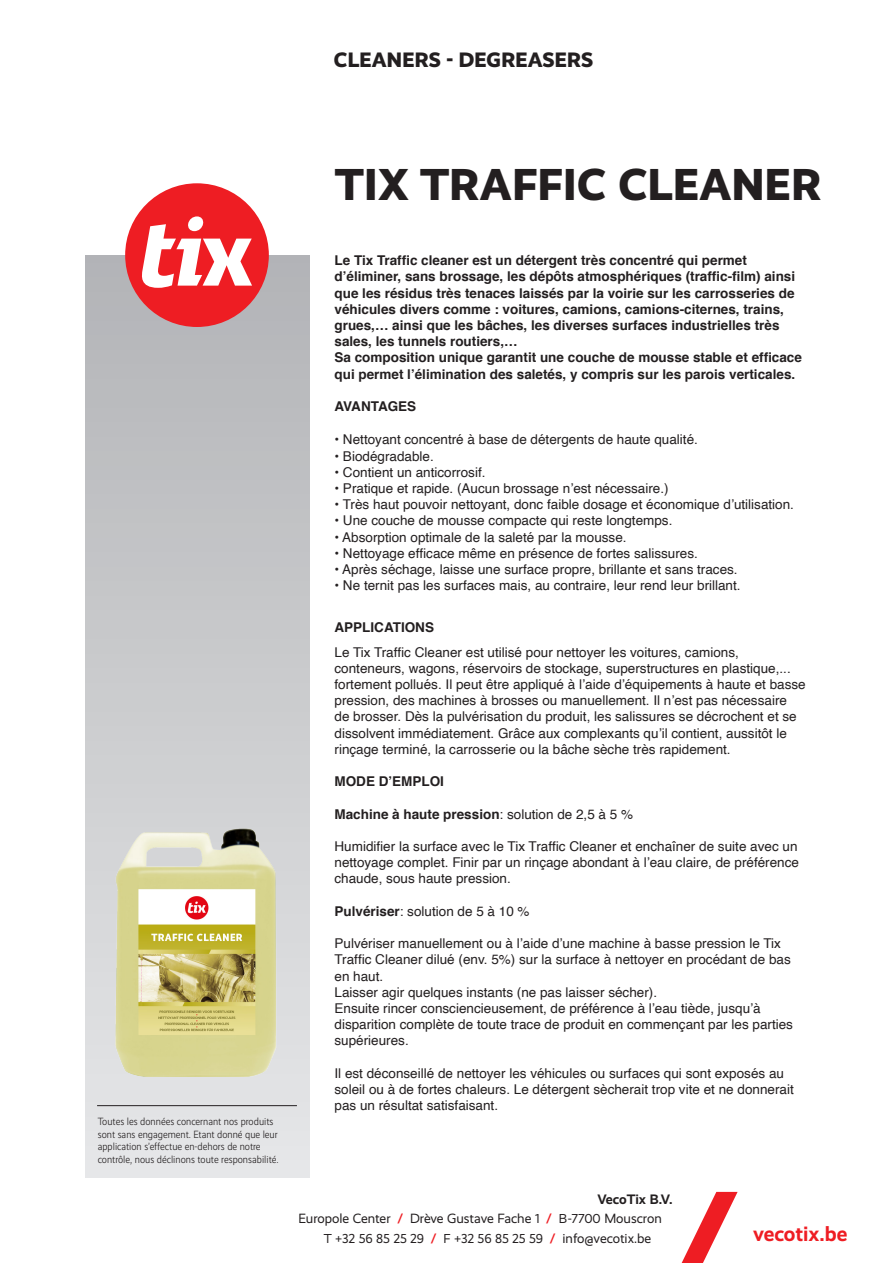
<style>
.page{position:relative;width:893px;height:1263px;background:#fff}
.page>*{position:absolute;margin:0;border:0;box-sizing:border-box;transform-origin:0 0}
._02_NAAM_PRODUCT{font:800 45px "Realist";letter-spacing:.01em;color:#231f20}
._01_PRODUCTGROEP{font:800 21px "Realist";letter-spacing:.01em;color:#231f20}
.t1{font:700 21px "Realist";color:#ee1d23}
.t2{font:700 13.8px "Realist";letter-spacing:-.005em;color:#231f20}
._05_BODYTEKST{font:13.5px/16.2px "Helvetica";color:#231f20}
._03_INLEIDING_PRODUC{font:700 13.5px/16.2px "Helvetica";color:#231f20}
._04_SUBTITEL{font:13.5px "Helvetica";color:#231f20}
._05_BODYTEKST-2{font:700 13.5px "Helvetica";color:#231f20}
.t3{font:13.5px "Realist";color:#231f20}
._04_SUBTITEL-2{font:700 13.5px "Helvetica";color:#231f20}
.t4{font:13.05px "Realist";letter-spacing:-.005em;color:#231f20}
._07_KLEINE_LETTERKES{font:300 10.5px "Realist Narrow";color:#231f20}
.s1{font-weight:400}
.s2{font-weight:700}
.s3{font-weight:700;font-size:12px;color:#ee1d23}
.s4{font-size:13.05px}
.s5{font-size:13.5px}
</style>
<div class="page">
<svg style="left:85px;top:255px;width:224px;height:923px;background:#c6c7c9"></svg>
<svg style="left:681px;top:1192px;width:57px;height:71px"></svg>
<div style="left:125px;top:183px;width:144px;height:144px;background:#ee1d23;border-radius:50%"></div>
<svg style="left:142px;top:216px;width:110px;height:72px"></svg>
<img style="left:85px;top:797px;width:225px;height:311px">
<p class="_01_PRODUCTGROEP" style="left:334px;top:48px;width:261px">CLEANERS - DEGREASERS</p>
<p class="_02_NAAM_PRODUCT" style="left:335px;top:158px;width:488px">TIX TRAFFIC CLEANER</p>
<p class="_07_KLEINE_LETTERKES" style="left:98px;top:1115px;width:177px">Toutes les données concernant nos produits</p>
<p class="_07_KLEINE_LETTERKES" style="left:98px;top:1128px;width:181px">sont sans engagement. Etant donné que leur</p>
<p class="_07_KLEINE_LETTERKES" style="left:98px;top:1141px;width:164px">application s’effectue en-dehors de notre</p>
<p class="_07_KLEINE_LETTERKES" style="left:98px;top:1153px;width:182px">contrôle, nous déclinons toute responsabilité.</p>
<p class="_03_INLEIDING_PRODUC" style="left:334px;top:253px;width:462px">Le Tix Traffic cleaner est un détergent très concentré qui permet d’éliminer, sans brossage, les dépôts atmosphériques (traffic-film) ainsi que les résidus très tenaces laissés par la voirie sur les carrosseries de véhicules divers comme : voitures, camions, camions-citernes, trains, grues,… ainsi que les bâches, les diverses surfaces industrielles très sales, les tunnels routiers,…</p>
<p class="_03_INLEIDING_PRODUC" style="left:334px;top:350px;width:469px">Sa composition unique garantit une couche de mousse stable et efficace qui permet l’élimination des saletés, y compris sur les parois verticales.</p>
<p class="_03_INLEIDING_PRODUC" style="left:334px;top:398px;width:83px">AVANTAGES</p>
<p class="_04_SUBTITEL" style="left:334px;top:429px;width:365px">• Nettoyant concentré à base de détergents de haute qualité.</p>
<p class="_04_SUBTITEL" style="left:334px;top:445px;width:101px">• Biodégradable.</p>
<p class="_04_SUBTITEL" style="left:334px;top:462px;width:153px">• Contient un anticorrosif.</p>
<p class="_04_SUBTITEL" style="left:334px;top:478px;width:336px">• Pratique et rapide. (Aucun brossage n’est nécessaire.)</p>
<p class="_04_SUBTITEL" style="left:334px;top:494px;width:461px">• Très haut pouvoir nettoyant, donc faible dosage et économique d’utilisation.</p>
<p class="_04_SUBTITEL" style="left:334px;top:510px;width:339px">• Une couche de mousse compacte qui reste longtemps.</p>
<p class="_04_SUBTITEL" style="left:334px;top:526px;width:294px">• Absorption optimale de la saleté par la mousse.</p>
<p class="_04_SUBTITEL" style="left:334px;top:543px;width:365px">• Nettoyage efficace même en présence de fortes salissures.</p>
<p class="_04_SUBTITEL" style="left:334px;top:559px;width:405px">• Après séchage, laisse une surface propre, brillante et sans traces.</p>
<p class="_04_SUBTITEL" style="left:334px;top:575px;width:408px">• Ne ternit pas les surfaces mais, au contraire, leur rend leur brillant.</p>
<p class="_04_SUBTITEL-2" style="left:334px;top:616px;width:101px">APPLICATIONS</p>
<p class="_05_BODYTEKST" style="left:334px;top:644px;width:473px">Le Tix Traffic Cleaner est utilisé pour nettoyer les voitures, camions, conteneurs, wagons, réservoirs de stockage, superstructures en plastique,... fortement pollués. Il peut être appliqué à l’aide d’équipements à haute et basse pression, des machines à brosses ou manuellement. Il n’est pas nécessaire<br>de brosser. Dès la pulvérisation du produit, les salissures se décrochent et se dissolvent immédiatement. Grâce aux complexants qu’il contient, aussitôt le rinçage terminé, la carrosserie ou la bâche sèche très rapidement.</p>
<p class="_05_BODYTEKST-2" style="left:334px;top:770px;width:111px">MODE D’EMPLOI</p>
<p class="_05_BODYTEKST-2" style="left:334px;top:803px;width:300px">Machine à haute pression<span class="s1">: solution de 2,5 à 5 %</span></p>
<p class="_05_BODYTEKST" style="left:334px;top:838px;width:466px;text-align:justify">Humidifier la surface avec le Tix Traffic Cleaner et enchaîner de suite avec un nettoyage complet. Finir par un rinçage abondant à l’eau claire, de préférence chaude, sous haute pression.</p>
<p class="_05_BODYTEKST" style="left:334px;top:903px;width:197px"><span class="s2">Pulvériser</span>: solution de 5 à 10 %</p>
<p class="_05_BODYTEKST" style="left:334px;top:936px;width:458px">Pulvériser manuellement ou à l’aide d’une machine à basse pression le Tix<br>Traffic Cleaner dilué (env. 5%) sur la surface à nettoyer en procédant de bas en haut.</p>
<p class="_05_BODYTEKST" style="left:334px;top:984px;width:460px">Laisser agir quelques instants (ne pas laisser sécher).<br>Ensuite rincer consciencieusement, de préférence à l’eau tiède, jusqu’à disparition complète de toute trace de produit en commençant par les parties supérieures.</p>
<p class="_05_BODYTEKST" style="left:334px;top:1065px;width:461px">Il est déconseillé de nettoyer les véhicules ou surfaces qui sont exposés au soleil ou à de fortes chaleurs. Le détergent sècherait trop vite et ne donnerait pas un résultat satisfaisant.</p>
<p class="t2" style="left:597px;top:1191px;width:77px">VecoTix B.V.</p>
<p class="t3" style="left:299px;top:1211px;width:365px">Europole Center <span class="s3">/</span> Drève Gustave Fache <span class="s4">1</span> <span class="s3">/</span> <span class="s4">B-7700</span> Mouscron</p>
<p class="t4" style="left:324px;top:1231px;width:329px">T +32 56 85 25 29 <span class="s3">/</span> F +32 56 85 25 59 <span class="s3">/</span> <span class="s5">info@vecotix.be</span></p>
<h2 class="t1" style="left:753px;top:1221px;width:96px">vecotix.be</h2>
</div>
